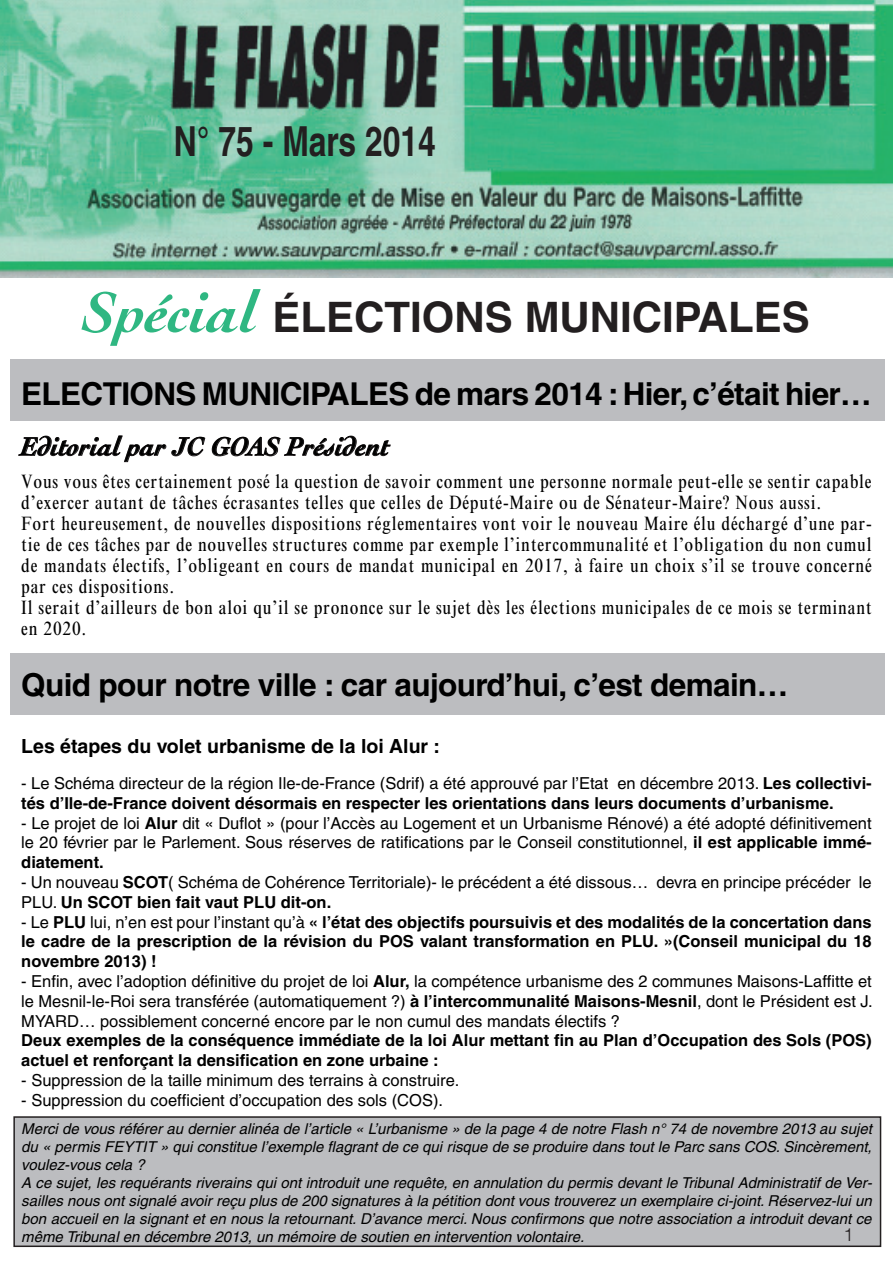
<style>
.page{position:relative;width:893px;height:1263px;background:#fff}
.page>*{position:absolute;margin:0;border:0;box-sizing:border-box;transform-origin:0 0}
.t1{font:700 42px "Helvetica";color:#231f20}
.t2{font:700 41.4px "Helvetica";color:#231f20;scale:.77 1}
.t3{font:700 31.5px "Helvetica";letter-spacing:-.02em;color:#000}
.t4{font:italic 700 27px "Cochin";color:#000}
.t5{font:condensed 19.5px/21px "M Times New Roman";letter-spacing:.04em;color:#000}
.t6{font:700 19.5px "Helvetica";color:#000}
.t7{font:300 18px "Helvetica";color:#231f20}
.t8{font:16.5px/19.8px "Helvetica";color:#000;text-align:justify}
.t9{font:700 16.5px/19.8px "Helvetica";color:#000}
.t10{font:italic 15px/18px "Helvetica";color:#000}
.s1{font-family:"Cochin";font-style:italic;font-size:60px;color:#2fb782}
.s2{font-weight:400}
.s3{font-weight:700}
</style>
<div class="page">
<div style="left:14px;top:1117px;width:866px;height:129px;background:#bcbdc0"></div>
<div style="left:13px;top:1116px;width:868px;height:131px;border:2px solid #231f20"></div>
<div style="left:10px;top:360px;width:874px;height:61px;background:#bcbdc0"></div>
<div style="left:10px;top:654px;width:874px;height:61px;background:#bcbdc0"></div>
<img style="left:0;top:0;width:893px;height:278px">
<svg style="left:19px;top:436px;width:147px;height:26px"></svg>
<svg style="left:172px;top:437px;width:33px;height:19px"></svg>
<svg style="left:212px;top:436px;width:178px;height:20px"></svg>
<h2 class="t2" style="left:174px;top:117px;width:342px">N° 75 - Mars 2014</h2>
<h1 class="t1" style="left:83px;top:291px;width:245px"><span class="s1">Spécial</span> élections</h1>
<h1 class="t1" style="left:525px;top:291px;width:61px">Municipales</h1>
<h3 class="t3" style="left:21px;top:375px;width:852px">ELECTIONS MUNICIPALES de mars 2014 : Hier, c’était hier…</h3>
<h3 class="t4" style="left:21px;top:431px;width:369px">Editorial par JC GOAS Président</h3>
<p class="t5" style="left:21px;top:471px;width:852px">Vous vous êtes certainement posé la question de savoir comment une personne normale peut-elle se sentir capable d’exercer autant de tâches écrasantes telles que celles de Député-Maire ou de Sénateur-Maire? Nous aussi.<br>Fort heureusement, de nouvelles dispositions réglementaires vont voir le nouveau Maire élu déchargé d’une par&shy;tie de ces tâches par de nouvelles structures comme par exemple l’intercommunalité et l’obligation du non cumul de mandats électifs, l’obligeant en cours de mandat municipal en 2017, à faire un choix s’il se trouve concerné par ces dispositions.<br>Il serait d’ailleurs de bon aloi qu’il se prononce sur le sujet dès les élections municipales de ce mois se terminant en 2020.</p>
<h3 class="t3" style="left:21px;top:665px;width:768px">Quid pour notre ville : car aujourd’hui, c’est demain…</h3>
<p class="t6" style="left:21px;top:734px;width:420px">Les étapes du volet urbanisme de la loi Alur :</p>
<p class="t9" style="left:21px;top:773px;width:852px"><span class="s2">- Le Schéma directeur de la région Ile-de-France (Sdrif) a été approuvé par l’Etat en décembre 2013.</span> Les collectivi&shy;tés d’Ile-de-France doivent désormais en respecter les orientations dans leurs documents d’urbanisme.</p>
<p class="t8" style="left:21px;top:813px;width:852px">- Le projet de loi <span class="s3">Alur</span> dit « Duflot » (pour l’Accès au Logement et un Urbanisme Rénové) a été adopté définitivement le 20 février par le Parlement. Sous réserves de ratifications par le Conseil constitutionnel, <span class="s3">il est applicable immé&shy;diatement.</span></p>
<p class="t8" style="left:21px;top:872px;width:852px">- Un nouveau <span class="s3">SCOT</span>( Schéma de Cohérence Territoriale)- le précédent a été dissous… devra en principe précéder le<br>PLU. <span class="s3">Un SCOT bien fait vaut PLU dit-on.</span></p>
<p class="t9" style="left:21px;top:912px;width:852px;text-align:justify"><span class="s2">- Le</span> PLU <span class="s2">lui, n’en est pour l’instant qu’à</span> « l’état des objectifs poursuivis et des modalités de la concertation dans le cadre de la prescription de la révision du POS valant transformation en PLU. »(Conseil municipal du 18 novembre 2013) !</p>
<p class="t8" style="left:21px;top:971px;width:853px">- Enfin, avec l’adoption définitive du projet de loi <span class="s3">Alur,</span> la compétence urbanisme des 2 communes Maisons-Laffitte et le Mesnil-le-Roi sera transférée (automatiquement ?) <span class="s3">à l’intercommunalité Maisons-Mesnil</span>, dont le Président est J.<br>MYARD… possiblement concerné encore par le non cumul des mandats électifs ?</p>
<p class="t9" style="left:21px;top:1030px;width:852px">Deux exemples de la conséquence immédiate de la loi Alur mettant fin au Plan d’Occupation des Sols (POS) actuel et renforçant la densification en zone urbaine :</p>
<p class="t8" style="left:21px;top:1070px;width:439px">- Suppression de la taille minimum des terrains à construire.</p>
<p class="t8" style="left:21px;top:1090px;width:423px">- Suppression du coefficient d’occupation des sols (COS).</p>
<p class="t10" style="left:21px;top:1120px;width:852px">Merci de vous référer au dernier alinéa de l’article « L’urbanisme » de la page 4 de notre Flash n° 74 de novembre 2013 au sujet du « permis FEYTIT » qui constitue l’exemple flagrant de ce qui risque de se produire dans tout le Parc sans COS. Sincèrement, voulez-vous cela ?<br>A ce sujet, les requérants riverains qui ont introduit une requête, en annulation du permis devant le Tribunal Administratif de Ver&shy;sailles nous ont signalé avoir reçu plus de 200 signatures à la pétition dont vous trouverez un exemplaire ci-joint. Réservez-lui un bon accueil en la signant et en nous la retournant. D’avance merci. Nous confirmons que notre association a introduit devant ce même Tribunal en décembre 2013, un mémoire de soutien en intervention volontaire.</p>
<p class="t7" style="left:843px;top:1224px;width:12px">1</p>
</div>
